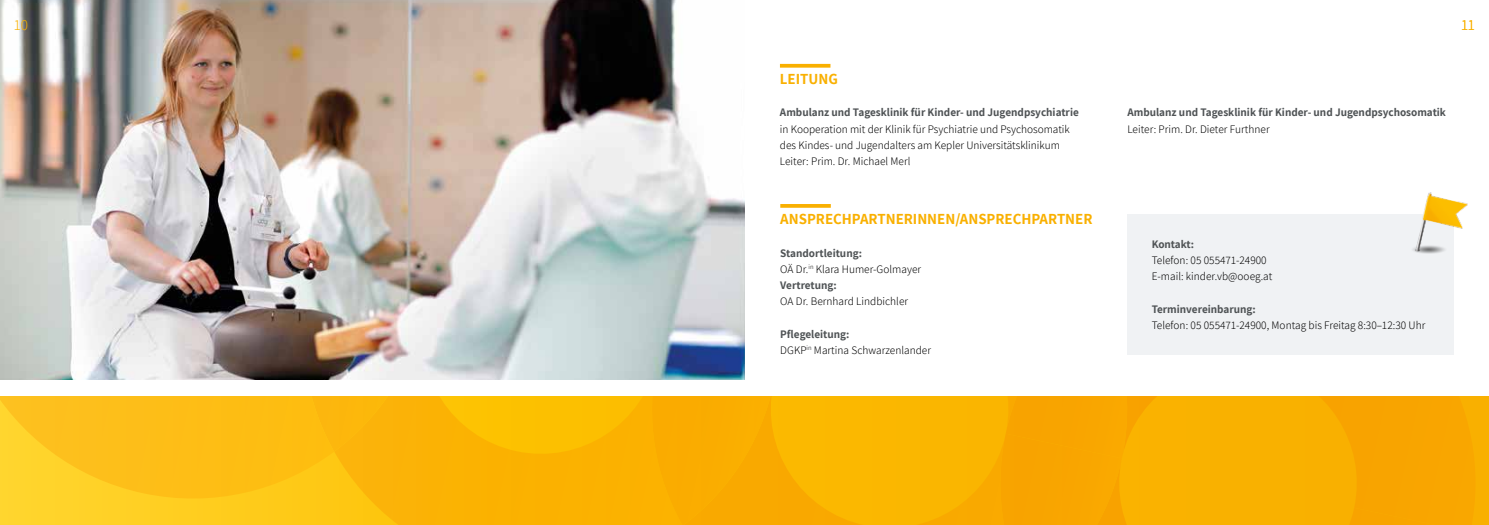
<style>
.page{position:relative;width:1489px;height:525px;background:#fff}
.page>*{position:absolute;margin:0;border:0;box-sizing:border-box;transform-origin:0 0}
.t1{font:700 15px "Assistant";color:#f9b000}
.t2{font:300 15px "Assistant";color:#f9b000}
.t3{font:300 11.25px/16.2px "Assistant";letter-spacing:.005em;color:#000}
.t4{font:700 11.25px/16.2px "Assistant";color:#4f5355}
.s1{font-weight:300;color:#000}
.s2{font-weight:700;color:#4f5355}
</style>
<div class="page">
<img style="left:0;top:0;width:744px;height:379px">
<div style="left:1127px;top:214px;width:326px;height:140px;background:#f0f2f4"></div>
<svg style="left:0;top:507px;width:334px;height:17px;background:#fece21"></svg>
<svg style="left:1470px;top:396px;width:18px;height:128px;background:#f9ae00"></svg>
<svg style="left:334px;top:396px;width:310px;height:128px;background:#fbb602"></svg>
<svg style="left:644px;top:396px;width:826px;height:128px;background:#f9ad00"></svg>
<div style="left:334px;top:396px;width:91px;height:55px;background:#fbb309"></div>
<svg style="left:0;top:396px;width:334px;height:111px;background:#fdc31a"></svg>
<svg style="left:780px;top:64px;width:50px;height:4px"></svg>
<svg style="left:780px;top:204px;width:50px;height:4px"></svg>
<img style="left:1413px;top:192px;width:55px;height:61px">
<h1 class="t1" style="left:14px;top:14px;width:17px">10</h1>
<h1 class="t2" style="left:1461px;top:14px;width:15px">11</h1>
<h1 class="t1" style="left:780px;top:69px;width:59px">LEITUNG</h1>
<p class="t4" style="left:780px;top:104px;width:300px">Ambulanz und Tagesklinik für Kinder- und Jugendpsychiatrie</p>
<p class="t3" style="left:780px;top:120px;width:291px">in Kooperation mit der Klinik für Psychiatrie und Psychosomatik des Kindes- und Jugendalters am Kepler Universitätsklinikum<br>Leiter: Prim. Dr. Michael Merl</p>
<h1 class="t1" style="left:780px;top:208px;width:314px">ANSPRECHPARTNERINNEN/ANSPRECHPARTNER</h1>
<p class="t4" style="left:780px;top:244px;width:142px">Standortleitung:<br><span class="s1">OÄ Dr.</span><sup>in</sup> <span class="s1">Klara Humer-Golmayer<br></span>Vertretung:</p>
<p class="t3" style="left:780px;top:293px;width:129px">OA Dr. Bernhard Lindbichler</p>
<p class="t3" style="left:780px;top:325px;width:152px"><span class="s2">Pflegeleitung:<br></span>DGKP<sup>in</sup> Martina Schwarzenlander</p>
<p class="t4" style="left:1127px;top:104px;width:320px">Ambulanz und Tagesklinik für Kinder- und Jugendpsychosomatik</p>
<p class="t3" style="left:1127px;top:120px;width:144px">Leiter: Prim. Dr. Dieter Furthner</p>
<p class="t4" style="left:1151px;top:235px;width:44px">Kontakt:</p>
<p class="t3" style="left:1151px;top:251px;width:122px">Telefon: 05 055471-24900<br>E-mail: kinder.vb@ooeg.at</p>
<p class="t4" style="left:1151px;top:300px;width:106px">Terminvereinbarung:</p>
<p class="t3" style="left:1151px;top:316px;width:275px">Telefon: 05 055471-24900, Montag bis Freitag 8:30–12:30 Uhr</p>
</div>
